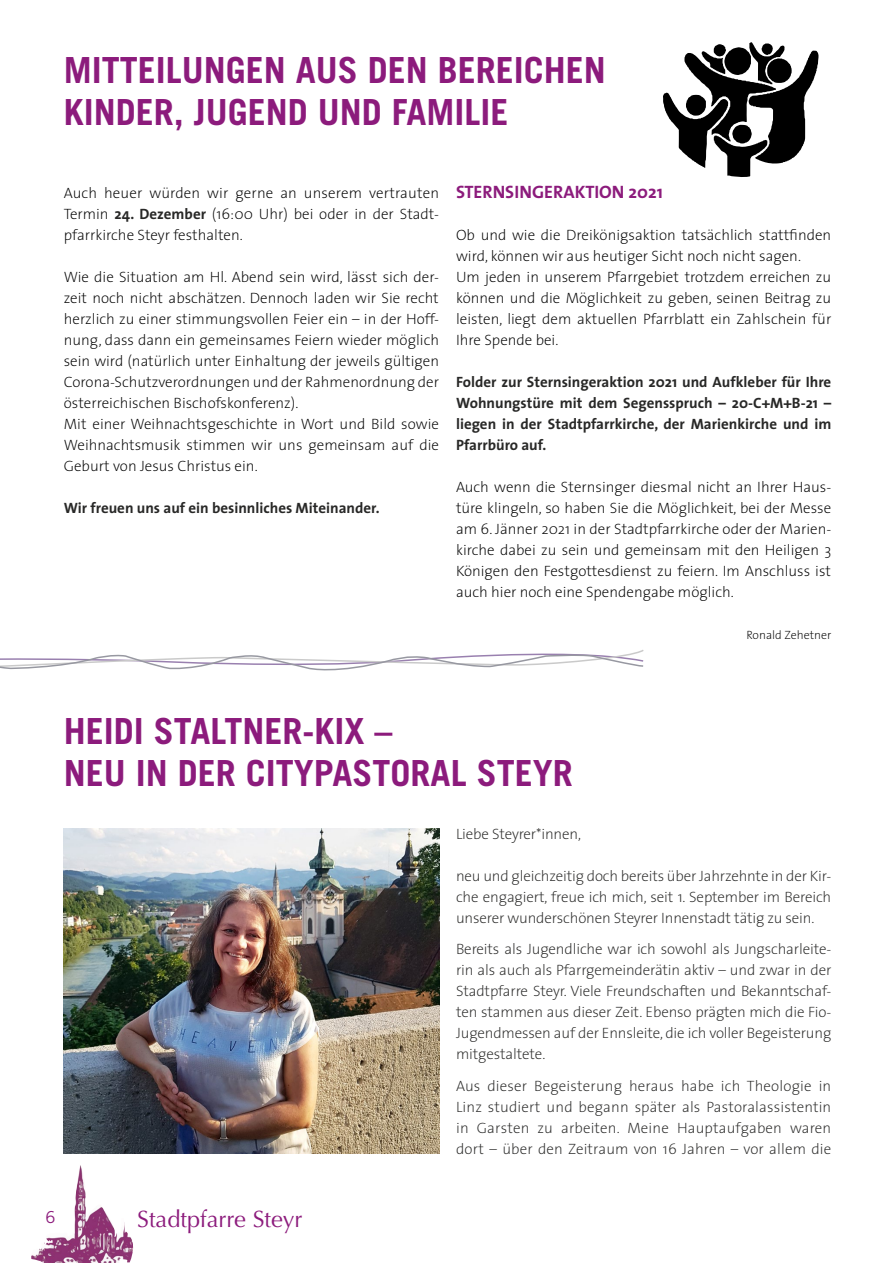
<style>
.page{position:relative;width:893px;height:1263px;background:#fff}
.page>*{position:absolute;margin:0;border:0;box-sizing:border-box;transform-origin:0 0}
.t1{font:700 36px/42px "Trade Gothic LT Std";color:#8c1b7c}
.t2{font:23.55px "Optima";color:#8c1b7c}
.t3{font:700 18px "The Sans";color:#8c1b7c}
.t4{font:16.5px "Trade Gothic LT Std";color:#8c1b7c}
.t5{font:200 15px/21px "The Sans";color:#000;text-align:justify}
.t6{font:200 15px/21px "The Sans";letter-spacing:-.01em;color:#282827;text-align:justify}
.t7{font:700 15px/21px "The Sans";color:#282827;text-align:justify}
.t8{font:200 12px "The Sans";color:#000}
.s1{font-weight:700;color:#282827}
</style>
<div class="page">
<img style="left:31px;top:1165px;width:103px;height:98px">
<svg style="left:0;top:650px;width:644px;height:21px"></svg>
<svg style="left:663px;top:42px;width:156px;height:135px"></svg>
<img style="left:64px;top:828px;width:375px;height:326px">
<h1 class="t1" style="left:64px;top:48px;width:544px">MITTEILUNGEN AUS DEN BEREICHEN<br>KINDER, JUGEND UND FAMILIE</h1>
<p class="t5" style="left:64px;top:182px;width:377px">Auch heuer würden wir gerne an unserem vertrauten Termin <span class="s1">24. Dezember</span> (16:00 Uhr) bei oder in der Stadt&shy;pfarrkirche Steyr festhalten.</p>
<p class="t5" style="left:64px;top:266px;width:377px;text-align:left">Wie die Situation am Hl. Abend sein wird, lässt sich der&shy;zeit noch nicht abschätzen. Dennoch laden wir Sie recht herzlich zu einer stimmungsvollen Feier ein – in der Hoff&shy;nung, dass dann ein gemeinsames Feiern wieder möglich sein wird (natürlich unter Einhaltung der jeweils gültigen Corona-Schutzverordnungen und der Rahmenordnung der österreichischen Bischofskonferenz).<br>Mit einer Weihnachtsgeschichte in Wort und Bild sowie Weihnachtsmusik stimmen wir uns gemeinsam auf die Geburt von Jesus Christus ein.</p>
<p class="t7" style="left:64px;top:497px;width:317px">Wir freuen uns auf ein besinnliches Miteinander.</p>
<p class="t3" style="left:456px;top:177px;width:208px">STERNSINGERAKTION 2021</p>
<p class="t5" style="left:456px;top:224px;width:377px;text-align:left">Ob und wie die Dreikönigsaktion tatsächlich stattfinden wird, können wir aus heutiger Sicht noch nicht sagen.<br>Um jeden in unserem Pfarrgebiet trotzdem erreichen zu können und die Möglichkeit zu geben, seinen Beitrag zu leisten, liegt dem aktuellen Pfarrblatt ein Zahlschein für Ihre Spende bei.</p>
<p class="t7" style="left:456px;top:371px;width:377px">Folder zur Sternsingeraktion 2021 und Aufkleber für Ihre Wohnungstüre mit dem Segensspruch – 20-C+M+B-21 – liegen in der Stadtpfarrkirche, der Marienkirche und im Pfarrbüro auf.</p>
<p class="t5" style="left:456px;top:476px;width:377px">Auch wenn die Sternsinger diesmal nicht an Ihrer Haus&shy;türe klingeln, so haben Sie die Möglichkeit, bei der Messe am 6. Jänner 2021 in der Stadtpfarrkirche oder der Marien&shy;kirche dabei zu sein und gemeinsam mit den Heiligen 3<br>Königen den Festgottesdienst zu feiern. Im Anschluss ist auch hier noch eine Spendengabe möglich.</p>
<p class="t8" style="left:746px;top:625px;width:86px">Ronald Zehetner</p>
<h1 class="t1" style="left:64px;top:710px;width:510px">HEIDI STALTNER-KIX –<br>NEU IN DER CITYPASTORAL STEYR</h1>
<p class="t4" style="left:46px;top:1207px;width:12px">6</p>
<h2 class="t2" style="left:137px;top:1205px;width:167px">Stadtpfarre Steyr</h2>
<p class="t6" style="left:456px;top:822px;width:127px">Liebe Steyrer*innen,</p>
<p class="t6" style="left:456px;top:864px;width:377px">neu und gleichzeitig doch bereits über Jahrzehnte in der Kir&shy;che engagiert, freue ich mich, seit 1. September im Bereich unserer wunderschönen Steyrer Innenstadt tätig zu sein.</p>
<p class="t6" style="left:456px;top:938px;width:377px">Bereits als Jugendliche war ich sowohl als Jungscharleite&shy;rin als auch als Pfarrgemeinderätin aktiv – und zwar in der Stadtpfarre Steyr. Viele Freundschaften und Bekanntschaf&shy;ten stammen aus dieser Zeit. Ebenso prägten mich die Fio-Jugendmessen auf der Ennsleite, die ich voller Begeisterung mitgestaltete.</p>
<p class="t6" style="left:456px;top:1074px;width:377px">Aus dieser Begeisterung heraus habe ich Theologie in Linz studiert und begann später als Pastoralassistentin in Garsten zu arbeiten. Meine Hauptaufgaben waren dort – über den Zeitraum von 16 Jahren – vor allem die</p>
</div>
